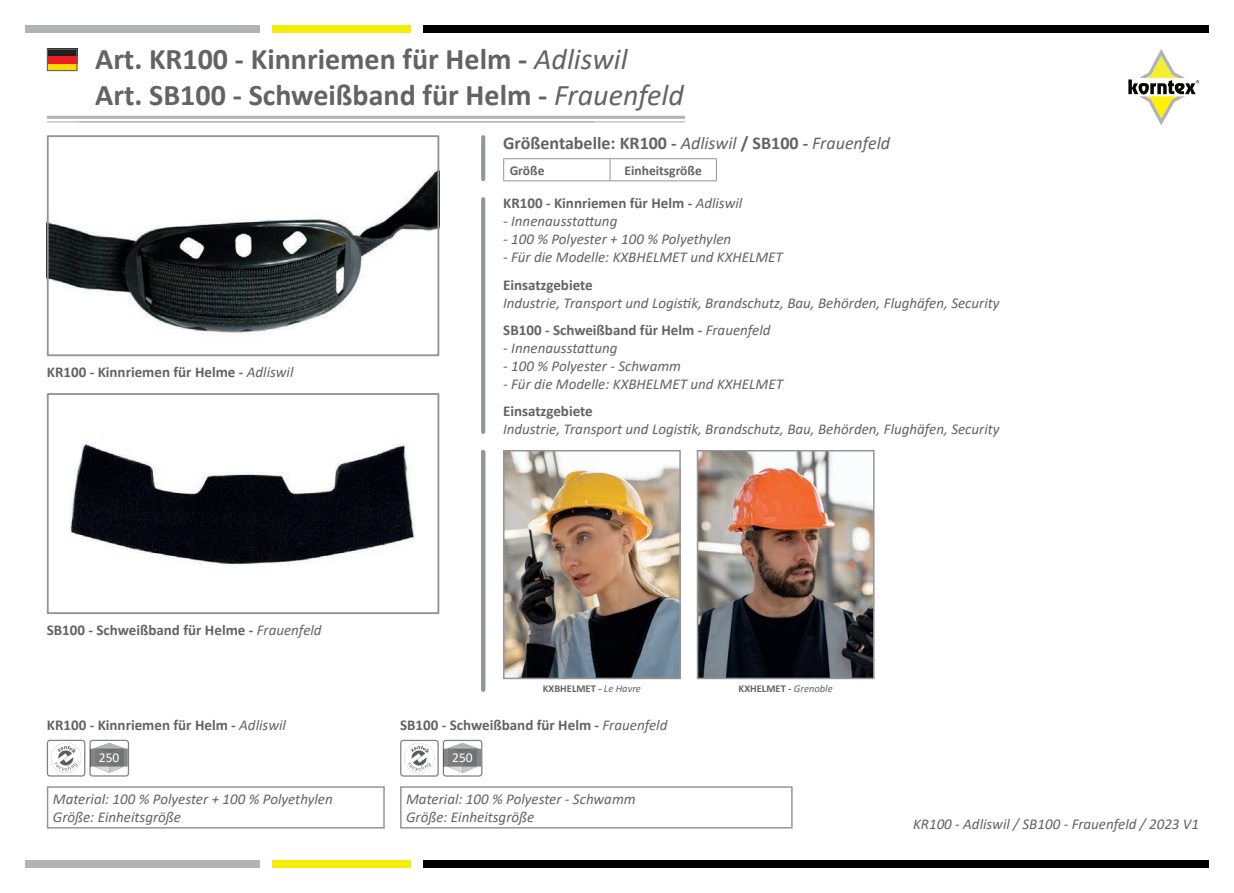
<style>
.page{position:relative;width:1234px;height:893px;background:#fff}
.page>*{position:absolute;margin:0;border:0;box-sizing:border-box;transform-origin:0 0}
.t1{font:700 30px "Calibri";color:#636366}
.t2{font:700 18px "Calibri";color:#636366}
.t3{font:italic 15px/18px "Calibri";color:#636366}
.t4{font:700 15px "Calibri";color:#636366}
.t5{font:700 13.5px "Calibri";color:#636366}
.t6{font:13.5px "Calibri";color:#fff}
.t7{font:700 10.5px "Calibri";color:#636366}
.s1{font-weight:400;font-style:italic}
</style>
<div class="page">
<div style="left:423px;top:26px;width:785px;height:7px;background:#000001"></div>
<div style="left:26px;top:26px;width:234px;height:7px;background:#b2b3b7"></div>
<div style="left:272px;top:26px;width:138px;height:7px;background:#f5ec09"></div>
<div style="left:423px;top:860px;width:785px;height:7px;background:#000001"></div>
<div style="left:26px;top:860px;width:234px;height:7px;background:#b2b3b7"></div>
<div style="left:272px;top:860px;width:138px;height:7px;background:#f5ec09"></div>
<svg style="left:1128px;top:49px;width:70px;height:76px"></svg>
<img style="left:50px;top:169px;width:386px;height:166px">
<div style="left:47px;top:135px;width:392px;height:221px;border:2px solid #939598"></div>
<img style="left:69px;top:443px;width:347px;height:122px">
<div style="left:47px;top:393px;width:392px;height:221px;border:2px solid #939598"></div>
<svg style="left:481px;top:137px;width:4px;height:42px"></svg>
<svg style="left:481px;top:199px;width:4px;height:233px"></svg>
<hr style="left:503px;top:158px;width:107px;height:1px;background:#939598">
<hr style="left:610px;top:158px;width:106px;height:1px;background:#939598">
<svg style="left:503px;top:159px;width:214px;height:22px"></svg>
<hr style="left:503px;top:180px;width:107px;height:1px;background:#939598">
<hr style="left:610px;top:180px;width:106px;height:1px;background:#939598">
<hr style="left:481px;top:452px;width:4px;height:238px;background:#939598">
<div style="left:47px;top:786px;width:337px;height:42px;border:2px solid #939598"></div>
<svg style="left:89px;top:740px;width:40px;height:37px"></svg>
<svg style="left:51px;top:743px;width:30px;height:30px"></svg>
<div style="left:47px;top:740px;width:38px;height:37px;border:1px solid #808285;border-radius:3px"></div>
<div style="left:400px;top:786px;width:392px;height:42px;border:2px solid #939598"></div>
<svg style="left:404px;top:743px;width:30px;height:30px"></svg>
<div style="left:400px;top:740px;width:38px;height:37px;border:1px solid #808285;border-radius:3px"></div>
<svg style="left:442px;top:740px;width:40px;height:37px"></svg>
<hr style="left:79px;top:121px;width:606px;height:1px;background:#b2b3b7">
<hr style="left:47px;top:116px;width:638px;height:3px;background:#b2b3b7">
<hr style="left:47px;top:121px;width:547px;height:1px;background:#b2b3b7">
<div style="left:47px;top:49px;width:30px;height:7px;background:#231f20"></div>
<div style="left:47px;top:64px;width:30px;height:7px;background:#ffdc01"></div>
<div style="left:47px;top:56px;width:30px;height:8px;background:#ee1d23"></div>
<div style="left:47px;top:49px;width:30px;height:22px;border:1px solid #636366"></div>
<img style="left:699px;top:453px;width:172px;height:223px">
<div style="left:696px;top:450px;width:178px;height:229px;border:2px solid #939598"></div>
<img style="left:506px;top:453px;width:171px;height:223px">
<div style="left:503px;top:450px;width:177px;height:229px;border:2px solid #939598"></div>
<h1 class="t1" style="left:95px;top:38px;width:534px">Art. KR100 - Kinnriemen für Helm - <span class="s1">Adliswil</span></h1>
<h1 class="t1" style="left:95px;top:73px;width:590px">Art. SB100 - Schweißband für Helm - <span class="s1">Frauenfeld</span></h1>
<p class="t2" style="left:503px;top:130px;width:388px">Größentabelle: KR100 - <span class="s1">Adliswil</span> / SB100 - <span class="s1">Frauenfeld</span></p>
<p class="t5" style="left:509px;top:161px;width:36px">Größe</p>
<p class="t5" style="left:624px;top:161px;width:79px">Einheitsgröße</p>
<p class="t4" style="left:503px;top:193px;width:240px">KR100 - Kinnriemen für Helm - <span class="s1">Adliswil</span></p>
<p class="t3" style="left:503px;top:212px;width:116px">- Innenausstattung</p>
<p class="t3" style="left:503px;top:230px;width:230px">- 100 % Polyester + 100 % Polyethylen</p>
<p class="t3" style="left:503px;top:248px;width:281px">- Für die Modelle: KXBHELMET und KXHELMET</p>
<p class="t4" style="left:47px;top:362px;width:248px">KR100 - Kinnriemen für Helme - <span class="s1">Adliswil</span></p>
<p class="t4" style="left:503px;top:274px;width:91px">Einsatzgebiete</p>
<p class="t3" style="left:503px;top:293px;width:498px">Industrie, Transport und Logistik, Brandschutz, Bau, Behörden, Flughäfen, Security</p>
<p class="t4" style="left:503px;top:319px;width:269px">SB100 - Schweißband für Helm - <span class="s1">Frauenfeld</span></p>
<p class="t3" style="left:503px;top:338px;width:116px">- Innenausstattung</p>
<p class="t3" style="left:503px;top:356px;width:179px">- 100 % Polyester - Schwamm</p>
<p class="t3" style="left:503px;top:374px;width:281px">- Für die Modelle: KXBHELMET und KXHELMET</p>
<p class="t4" style="left:503px;top:400px;width:91px">Einsatzgebiete</p>
<p class="t3" style="left:503px;top:419px;width:498px">Industrie, Transport und Logistik, Brandschutz, Bau, Behörden, Flughäfen, Security</p>
<p class="t4" style="left:47px;top:619px;width:276px">SB100 - Schweißband für Helme - <span class="s1">Frauenfeld</span></p>
<p class="t7" style="left:542px;top:681px;width:100px">KXBHELMET - <span class="s1">Le Havre</span></p>
<p class="t7" style="left:738px;top:681px;width:96px">KXHELMET - <span class="s1">Grenoble</span></p>
<p class="t4" style="left:47px;top:714px;width:240px">KR100 - Kinnriemen für Helm - <span class="s1">Adliswil</span></p>
<p class="t4" style="left:400px;top:714px;width:269px">SB100 - Schweißband für Helm - <span class="s1">Frauenfeld</span></p>
<p class="t6" style="left:99px;top:748px;width:22px">250</p>
<p class="t6" style="left:452px;top:748px;width:22px">250</p>
<p class="t3" style="left:53px;top:789px;width:281px">Material: 100 % Polyester + 100 % Polyethylen<br>Größe: Einheitsgröße</p>
<p class="t3" style="left:406px;top:789px;width:231px">Material: 100 % Polyester - Schwamm<br>Größe: Einheitsgröße</p>
<p class="t3" style="left:912px;top:814px;width:287px">KR100 - Adliswil / SB100 - Frauenfeld / 2023 V1</p>
</div>
